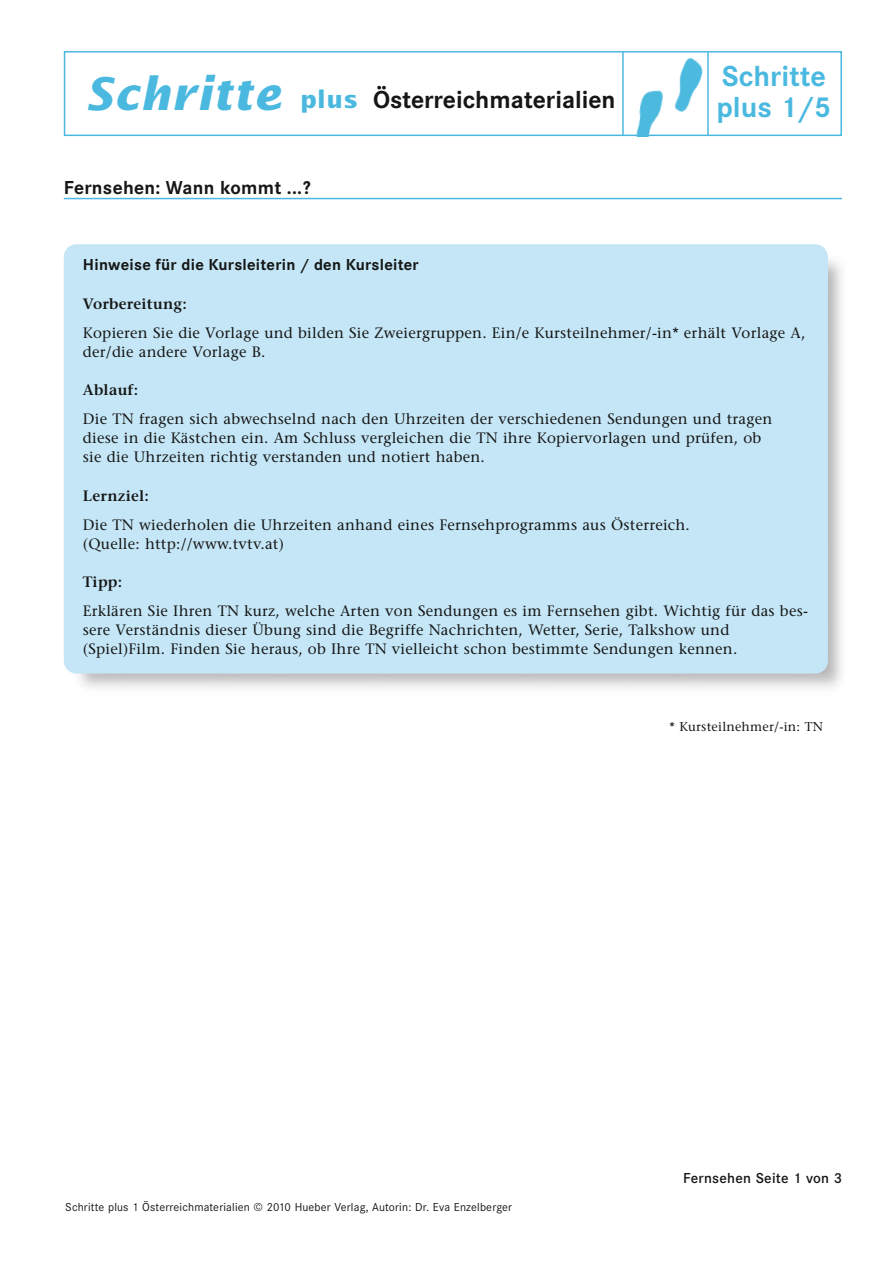
<style>
.page{position:relative;width:893px;height:1263px;background:#fff}
.page>*{position:absolute;margin:0;border:0;box-sizing:border-box;transform-origin:0 0}
.t1{font:700 30px/31.5px "Corporate S";color:#4bb9df}
.t2{font:700 25.5px "Corporate S";color:#151616}
.t3{font:700 19.5px "Corporate S";letter-spacing:.015em;color:#151616}
.t4{font:700 16.5px "Corporate S";letter-spacing:.015em;color:#151616}
.t5{font:15px/19.2px "Stone Serif LT";letter-spacing:.015em;color:#151616}
.t6{font:600 15px "Stone Serif";letter-spacing:.015em;color:#151616}
.t7{font:600 15px "Corporate S";letter-spacing:.015em;color:#151616}
.t8{font:12.75px "Stone Serif LT";letter-spacing:.015em;color:#151616}
.t9{font:12px "Corporate S";letter-spacing:.015em;color:#151616}
.s1{font-family:"Lucida Sans";font-style:italic;font-size:45px;color:#4bb9df}
.s2{font-family:"Lucida Sans";font-size:24px;color:#4bb9df}
</style>
<div class="page">
<img style="left:636px;top:89px;width:26px;height:44px">
<img style="left:662px;top:57px;width:41px;height:55px">
<hr style="left:622px;top:51px;width:2px;height:85px;background:#4bb9df">
<hr style="left:707px;top:51px;width:2px;height:84px;background:#4bb9df">
<div style="left:64px;top:244px;width:764px;height:430px;background:#c5e6f6;border-radius:13px"></div>
<hr style="left:64px;top:198px;width:778px;height:1px;background:#4bb9df">
<div style="left:64px;top:51px;width:778px;height:85px;border:2px solid #4bb9df"></div>
<h2 class="t2" style="left:85px;top:91px;width:532px"><span class="s1">Schritte</span> <span class="s2">plus</span> Österreichmaterialien</h2>
<h3 class="t3" style="left:64px;top:180px;width:248px">Fernsehen: Wann kommt ...?</h3>
<h1 class="t1" style="left:716px;top:63px;width:116px">Schritte plus 1/5</h1>
<p class="t4" style="left:83px;top:259px;width:337px">Hinweise für die Kursleiterin / den Kursleiter</p>
<p class="t6" style="left:83px;top:298px;width:105px">Vorbereitung:</p>
<p class="t5" style="left:83px;top:324px;width:724px">Kopieren Sie die Vorlage und bilden Sie Zweiergruppen. Ein/e Kursteilnehmer/-in* erhält Vorlage A, der/die andere Vorlage B.</p>
<p class="t6" style="left:83px;top:384px;width:57px">Ablauf:</p>
<p class="t5" style="left:83px;top:411px;width:691px">Die TN fragen sich abwechselnd nach den Uhrzeiten der verschiedenen Sendungen und tragen diese in die Kästchen ein. Am Schluss vergleichen die TN ihre Kopiervorlagen und prüfen, ob sie die Uhrzeiten richtig verstanden und notiert haben.</p>
<p class="t6" style="left:83px;top:490px;width:68px">Lernziel:</p>
<p class="t5" style="left:83px;top:516px;width:608px">Die TN wiederholen die Uhrzeiten anhand eines Fernsehprogramms aus Österreich. (Quelle: http://www.tvtv.at)</p>
<p class="t6" style="left:83px;top:576px;width:41px">Tipp:</p>
<p class="t5" style="left:83px;top:603px;width:727px">Erklären Sie Ihren TN kurz, welche Arten von Sendungen es im Fernsehen gibt. Wichtig für das bes&shy;sere Verständnis dieser Übung sind die Begriffe Nachrichten, Wetter, Serie, Talkshow und (Spiel)Film. Finden Sie heraus, ob Ihre TN vielleicht schon bestimmte Sendungen kennen.</p>
<p class="t8" style="left:670px;top:722px;width:155px">* Kursteilnehmer/-in: TN</p>
<p class="t9" style="left:65px;top:1203px;width:448px">Schritte plus 1 Österreichmaterialien © 2010 Hueber Verlag, Autorin: Dr. Eva Enzelberger</p>
<p class="t7" style="left:683px;top:1173px;width:160px">Fernsehen Seite 1 von 3</p>
</div>
